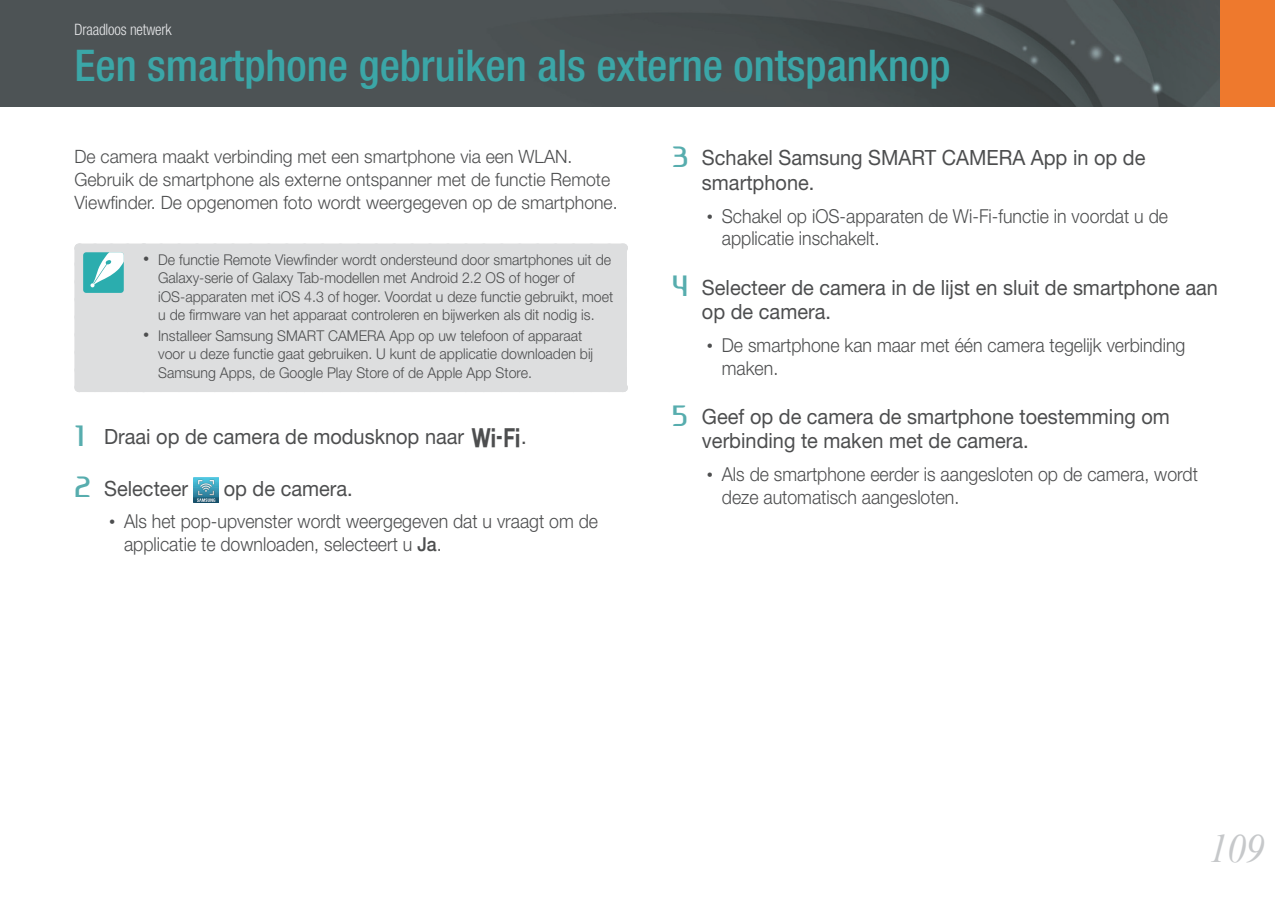
<style>
.page{position:relative;width:1275px;height:903px;background:#fff}
.page>*{position:absolute;margin:0;border:0;box-sizing:border-box;transform-origin:0 0}
.t1{font:500 condensed 43.75px "Helvetica Neue";color:#3ba6a7}
.t2{font:italic 40.25px "Times New Roman";color:#c6c8ca;scale:.95 1}
.t3{font:21px/24.5px "Helvetica Neue";color:#4d4e4f;scale:.95 1}
.t4{font:300 19.25px/22.8px "Helvetica Neue";color:#4d4e4f;scale:.92 1}
.t5{font:300 18.38px/22.8px "Helvetica Neue";color:#4d4e4f;scale:.96 1}
.t6{font:300 condensed 15.75px "Helvetica Neue";letter-spacing:-.01em;color:#e6e7e9;scale:.96 1}
.t7{font:300 14.88px/18.4px "Helvetica Neue";color:#4d4e4f;scale:.95 1}
.s1{font-family:"Arial";font-weight:400;font-size:17.5px}
.s2{font-family:"Ageonebold";font-size:26.25px;color:#57adae}
.s3{font-family:"NX1000"}
.s4{font-weight:500}
</style>
<div class="page">
<img style="left:0;top:0;width:1220px;height:107px">
<div style="left:1220px;top:0;width:55px;height:107px;background:#ee792d"></div>
<div style="left:83px;top:252px;width:535px;height:131px;background:#dddedf"></div>
<div style="left:79px;top:243px;width:64px;height:9px;background:#dddedf"></div>
<div style="left:74px;top:248px;width:9px;height:140px;background:#dddedf"></div>
<div style="left:143px;top:243px;width:480px;height:9px;background:#dddedf"></div>
<div style="left:618px;top:248px;width:9px;height:140px;background:#dddedf"></div>
<div style="left:79px;top:383px;width:64px;height:9px;background:#dddedf"></div>
<div style="left:143px;top:383px;width:480px;height:9px;background:#dddedf"></div>
<svg style="left:74px;top:243px;width:9px;height:125px"></svg>
<div style="left:161px;top:243px;width:466px;height:127px;background:#dddedf"></div>
<div style="left:83px;top:252px;width:41px;height:41px;background:#2badae;border-radius:3px"></div>
<svg style="left:90px;top:243px;width:45px;height:44px"></svg>
<img style="left:194px;top:478px;width:24px;height:24px">
<p class="t6" style="left:74px;top:23px;width:103px">Draadloos netwerk</p>
<h1 class="t1" style="left:74px;top:50px;width:878px">Een smartphone gebruiken als externe ontspanknop</h1>
<p class="t5" style="left:74px;top:147px;width:567px">De camera maakt verbinding met een smartphone via een WLAN.<br>Gebruik de smartphone als externe ontspanner met de functie Remote<br>Viewfinder. De opgenomen foto wordt weergegeven op de smartphone.</p>
<p class="t7" style="left:158px;top:252px;width:480px;text-indent:-15px"><span class="s1">•</span> De functie Remote Viewfinder wordt ondersteund door smartphones uit de Galaxy-serie of Galaxy Tab-modellen met Android 2.2 OS of hoger of iOS-apparaten met iOS 4.3 of hoger. Voordat u deze functie gebruikt, moet u de firmware van het apparaat controleren en bijwerken als dit nodig is.</p>
<p class="t7" style="left:158px;top:328px;width:459px;text-indent:-15px"><span class="s1">•</span> Installeer Samsung SMART CAMERA App op uw telefoon of apparaat voor u deze functie gaat gebruiken. U kunt de applicatie downloaden bij<br>Samsung Apps, de Google Play Store of de Apple App Store.</p>
<h3 class="t3" style="left:74px;top:426px;width:478px"><span class="s2">1</span> Draai op de camera de modusknop naar <span class="s3">B</span>.</h3>
<h3 class="t3" style="left:74px;top:478px;width:121px"><span class="s2">2</span> Selecteer</h3>
<h3 class="t3" style="left:224px;top:478px;width:137px">op de camera.</h3>
<p class="t4" style="left:124px;top:512px;width:517px;text-indent:-15px"><span class="s1">•</span> Als het pop-upvenster wordt weergegeven dat u vraagt om de applicatie te downloaden, selecteert u <span class="s4">Ja</span>.</p>
<h3 class="t3" style="left:702px;top:148px;width:468px;text-indent:-30px"><span class="s2">3</span> Schakel Samsung SMART CAMERA App in op de smartphone.</h3>
<p class="t4" style="left:722px;top:206px;width:487px;text-indent:-15px"><span class="s1">•</span> Schakel op iOS-apparaten de Wi-Fi-functie in voordat u de applicatie inschakelt.</p>
<h3 class="t3" style="left:702px;top:277px;width:545px;text-indent:-30px"><span class="s2">4</span> Selecteer de camera in de lijst en sluit de smartphone aan op de camera.</h3>
<p class="t4" style="left:722px;top:335px;width:505px;text-indent:-15px"><span class="s1">•</span> De smartphone kan maar met één camera tegelijk verbinding maken.</p>
<h3 class="t3" style="left:702px;top:406px;width:494px;text-indent:-30px"><span class="s2">5</span> Geef op de camera de smartphone toestemming om verbinding te maken met de camera.</h3>
<p class="t4" style="left:722px;top:465px;width:519px;text-indent:-15px"><span class="s1">•</span> Als de smartphone eerder is aangesloten op de camera, wordt deze automatisch aangesloten.</p>
<h2 class="t2" style="left:1209px;top:826px;width:60px">109</h2>
</div>
